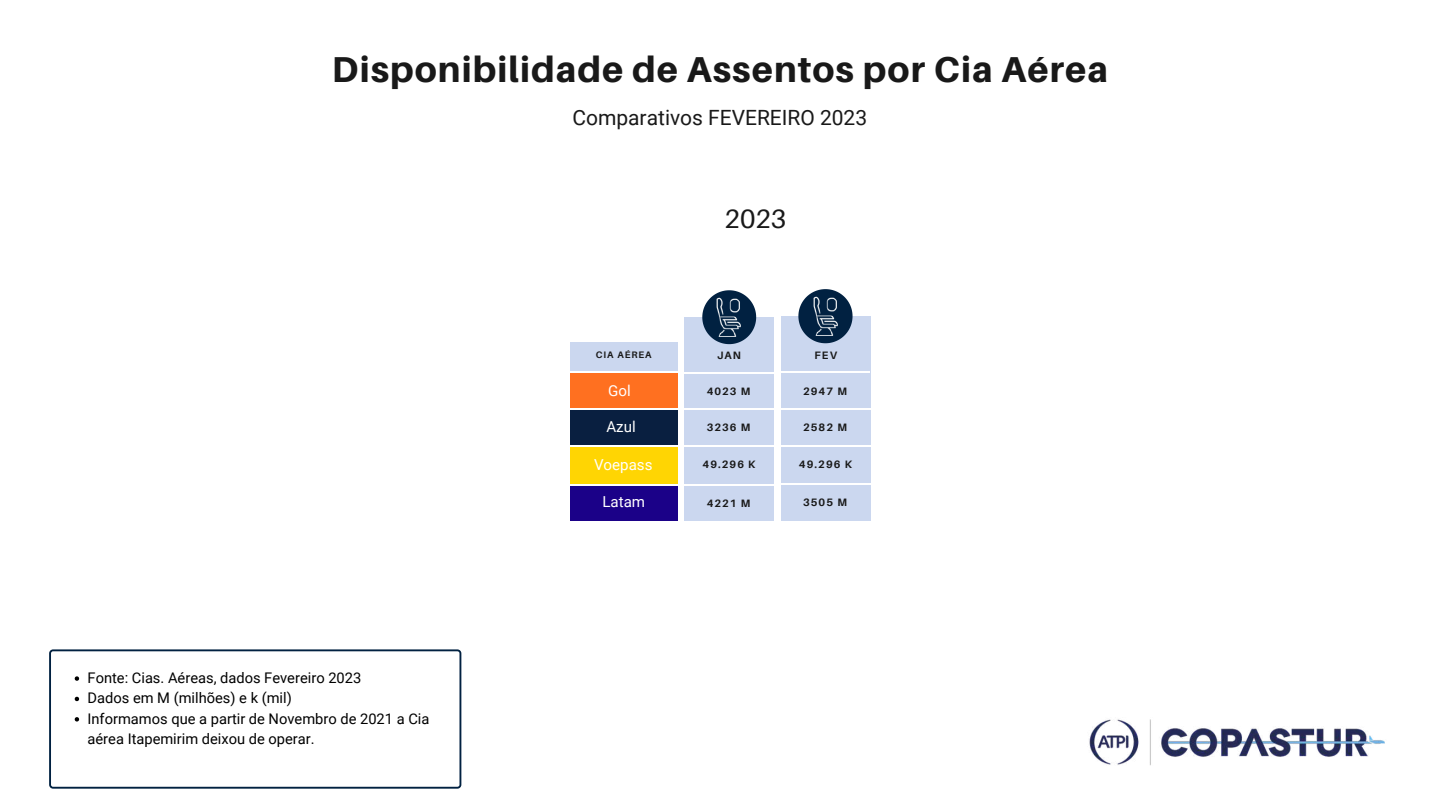
<style>
.page{position:relative;width:1440px;height:810px;background:#fff}
.page>*{position:absolute;margin:0;border:0;box-sizing:border-box;transform-origin:0 0}
.t1{font:800 36px "Aileron";letter-spacing:.03em;color:#191919}
.t2{font:26.6px "Aileron";color:#191919}
.t3{font:21px "Roboto";color:#191919}
.t4{font:15.1px "Roboto";color:#fff}
.t5{font:14.7px/20.4px "Roboto";color:#000}
.t6{font:700 10.8px "Aileron";letter-spacing:.1em;color:#191919}
.t7{font:700 10.7px "Aileron";letter-spacing:.1em;color:#191919}
.t8{font:700 9.4px "Aileron";letter-spacing:.1em;color:#191919}
</style>
<div class="page">
<img style="left:1089px;top:719px;width:296px;height:47px">
<svg style="left:49px;top:649px;width:412px;height:140px"></svg>
<svg style="left:75px;top:676px;width:4px;height:5px"></svg>
<svg style="left:75px;top:697px;width:4px;height:4px"></svg>
<svg style="left:75px;top:717px;width:4px;height:5px"></svg>
<div style="left:684px;top:317px;width:89px;height:204px;background:#cbd7ef"></div>
<hr style="left:684px;top:372px;width:89px;height:2px;background:#fff">
<hr style="left:684px;top:409px;width:90px;height:1px;background:#fff">
<hr style="left:684px;top:446px;width:90px;height:1px;background:#fff">
<hr style="left:684px;top:484px;width:90px;height:1px;background:#fff">
<svg style="left:702px;top:290px;width:54px;height:54px"></svg>
<img style="left:717px;top:297px;width:24px;height:40px">
<div style="left:570px;top:342px;width:108px;height:29px;background:#cbd7ef"></div>
<div style="left:570px;top:372px;width:108px;height:36px;background:#ff7020"></div>
<div style="left:570px;top:409px;width:108px;height:37px;background:#091f40"></div>
<div style="left:570px;top:446px;width:108px;height:40px;background:#ffd503"></div>
<div style="left:570px;top:485px;width:108px;height:36px;background:#1b0188"></div>
<hr style="left:570px;top:372px;width:108px;height:1px;background:#fff">
<div style="left:781px;top:316px;width:89px;height:205px;background:#cbd7ef"></div>
<hr style="left:780px;top:372px;width:90px;height:1px;background:#fff">
<hr style="left:780px;top:408px;width:90px;height:1px;background:#fff">
<hr style="left:780px;top:445px;width:90px;height:2px;background:#fff">
<hr style="left:780px;top:484px;width:90px;height:1px;background:#fff">
<svg style="left:798px;top:289px;width:55px;height:54px"></svg>
<img style="left:813px;top:296px;width:24px;height:40px">
<hr style="left:570px;top:408px;width:108px;height:2px;background:#fff">
<hr style="left:570px;top:445px;width:108px;height:2px;background:#fff">
<hr style="left:570px;top:484px;width:108px;height:1px;background:#fff">
<h1 class="t1" style="left:332px;top:47px;width:778px">Disponibilidade de Assentos por Cia Aérea</h1>
<h3 class="t3" style="left:572px;top:105px;width:296px">Comparativos FEVEREIRO 2023</h3>
<h2 class="t2" style="left:725px;top:202px;width:63px">2023</h2>
<p class="t5" style="left:88px;top:668px;width:343px">Fonte: Cias. Aéreas, dados Fevereiro 2023<br>Dados em M (milhões) e k (mil)<br>Informamos que a partir de Novembro de 2021 a Cia aérea Itapemirim deixou de operar.</p>
<p class="t8" style="left:596px;top:349px;width:57px">CIA AÉREA</p>
<p class="t6" style="left:815px;top:348px;width:24px">FEV</p>
<p class="t4" style="left:608px;top:382px;width:24px">Gol</p>
<p class="t4" style="left:606px;top:418px;width:31px">Azul</p>
<p class="t4" style="left:594px;top:456px;width:60px">Voepass</p>
<p class="t4" style="left:602px;top:493px;width:44px">Latam</p>
<p class="t7" style="left:717px;top:349px;width:25px">JAN</p>
<p class="t7" style="left:707px;top:384px;width:45px">4023 M</p>
<p class="t7" style="left:707px;top:421px;width:45px">3236 M</p>
<p class="t7" style="left:703px;top:458px;width:54px">49.296 K</p>
<p class="t7" style="left:707px;top:496px;width:45px">4221 M</p>
<p class="t6" style="left:803px;top:384px;width:46px">2947 M</p>
<p class="t6" style="left:803px;top:421px;width:46px">2582 M</p>
<p class="t6" style="left:799px;top:458px;width:55px">49.296 K</p>
<p class="t6" style="left:803px;top:496px;width:46px">3505 M</p>
</div>
